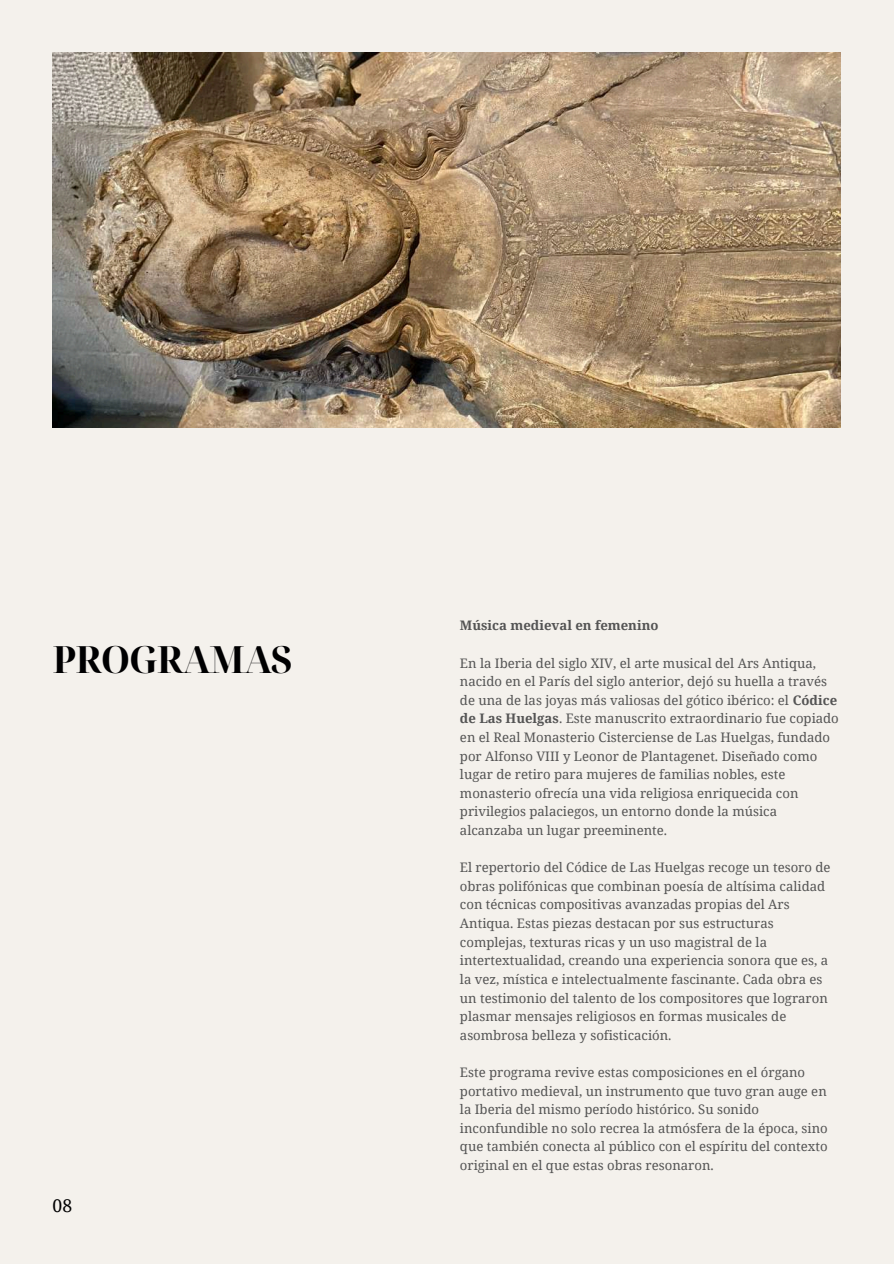
<style>
.page{position:relative;width:894px;height:1264px;background:#fff}
.page>*{position:absolute;margin:0;border:0;box-sizing:border-box;transform-origin:0 0}
.t1{font:700 37.5px "Noto Serif Display";letter-spacing:-.03em;color:#000001}
.t2{font:17.55px "Noto Serif";color:#000001}
.t3{font:13.2px/18.6px "Noto Serif";color:#545454}
.t4{font:700 13.2px "Noto Serif";color:#545454}
.s1{font-weight:700}
</style>
<div class="page">
<div style="left:0;top:0;width:893px;height:1263px;background:#f4f1ec"></div>
<img style="left:53px;top:53px;width:787px;height:374px">
<h1 class="t1" style="left:53px;top:632px;width:242px">PROGRAMAS</h1>
<h2 class="t2" style="left:53px;top:1193px;width:21px">08</h2>
<p class="t4" style="left:460px;top:616px;width:200px">Música medieval en femenino</p>
<p class="t3" style="left:460px;top:653px;width:380px">En la Iberia del siglo XIV, el arte musical del Ars Antiqua, nacido en el París del siglo anterior, dejó su huella a través de una de las joyas más valiosas del gótico ibérico: el <span class="s1">Códice de Las Huelgas</span>. Este manuscrito extraordinario fue copiado en el Real Monasterio Cisterciense de Las Huelgas, fundado por Alfonso VIII y Leonor de Plantagenet. Diseñado como lugar de retiro para mujeres de familias nobles, este monasterio ofrecía una vida religiosa enriquecida con privilegios palaciegos, un entorno donde la música alcanzaba un lugar preeminente.</p>
<p class="t3" style="left:460px;top:857px;width:372px">El repertorio del Códice de Las Huelgas recoge un tesoro de obras polifónicas que combinan poesía de altísima calidad con técnicas compositivas avanzadas propias del Ars Antiqua. Estas piezas destacan por sus estructuras complejas, texturas ricas y un uso magistral de la intertextualidad, creando una experiencia sonora que es, a la vez, mística e intelectualmente fascinante. Cada obra es un testimonio del talento de los compositores que lograron plasmar mensajes religiosos en formas musicales de asombrosa belleza y sofisticación.</p>
<p class="t3" style="left:460px;top:1062px;width:369px">Este programa revive estas composiciones en el órgano portativo medieval, un instrumento que tuvo gran auge en la Iberia del mismo período histórico. Su sonido inconfundible no solo recrea la atmósfera de la época, sino que también conecta al público con el espíritu del contexto original en el que estas obras resonaron.</p>
</div>
